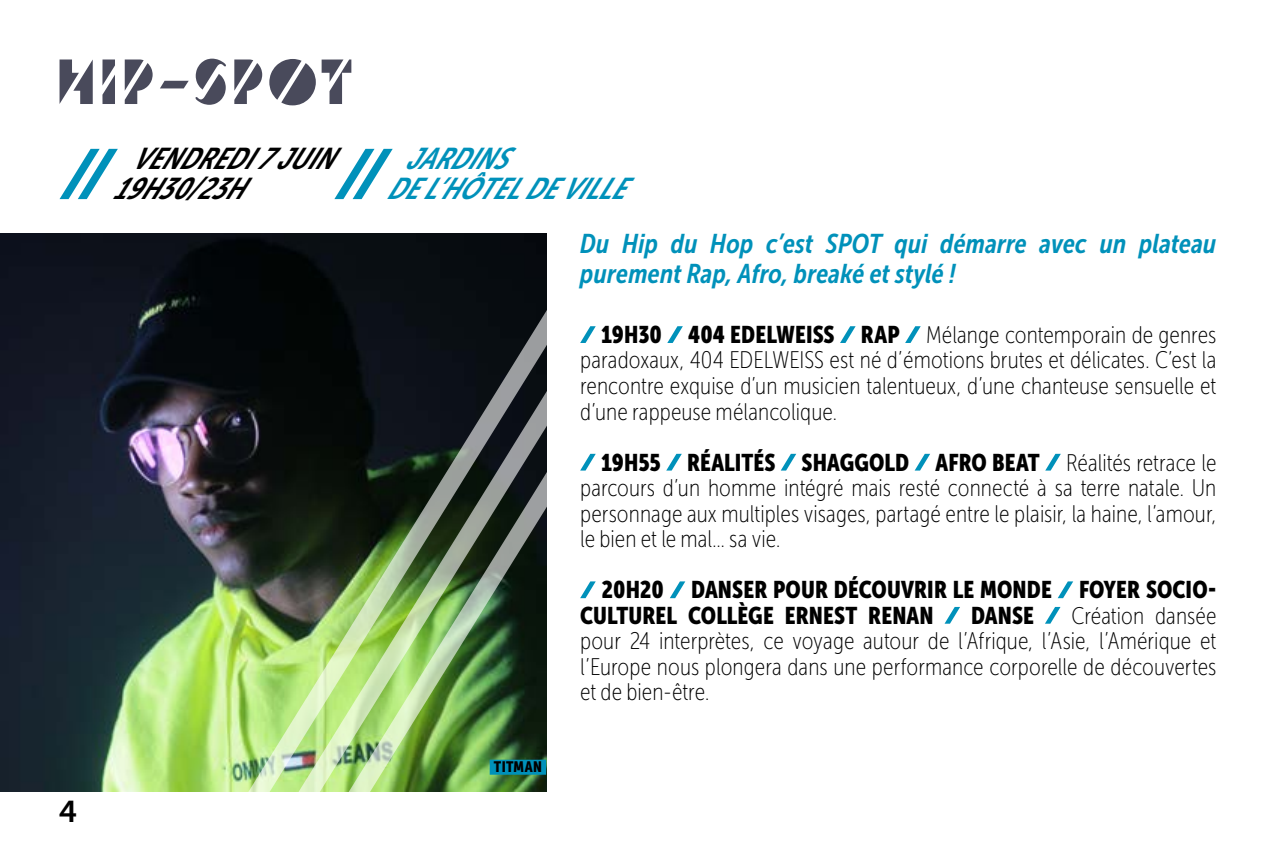
<style>
.page{position:relative;width:1276px;height:851px;background:#fff}
.page>*{position:absolute;margin:0;border:0;box-sizing:border-box;transform-origin:0 0}
.t1{font:61.2px "Jonathan";letter-spacing:.07em;color:#494a5b}
.t2{font:italic 30px/30px "Museo Sans Cond 700";color:#0091ba}
.t3{font:italic 30px/30px "Museo Sans Cond 700";color:#000}
.t4{font:30px "Museo Sans 700";color:#000}
.t5{font:italic 27px/30px "Museo Sans Cond 700";letter-spacing:.005em;color:#0091ba}
.t6{font:24px/25.5px "Museo Sans Cond 100";letter-spacing:.005em;color:#000;text-align:justify}
.t7{font:24px/25.5px "Museo Sans Cond 900";letter-spacing:.005em;color:#000}
.t8{font:15px "Museo Sans Cond 900";letter-spacing:.015em;color:#000}
.s1{font-family:"Museo Sans Cond 900"}
.s2{font-family:"Museo Sans Cond 100"}
</style>
<div class="page">
<svg style="left:60px;top:149px;width:58px;height:50px"></svg>
<svg style="left:334px;top:149px;width:59px;height:50px"></svg>
<img style="left:0;top:233px;width:216px;height:558px">
<img style="left:216px;top:233px;width:50px;height:559px">
<svg style="left:266px;top:233px;width:50px;height:559px;background:#415035"></svg>
<svg style="left:316px;top:233px;width:370px;height:559px"></svg>
<svg style="left:580px;top:326px;width:16px;height:17px"></svg>
<svg style="left:667px;top:326px;width:16px;height:17px"></svg>
<svg style="left:840px;top:326px;width:15px;height:17px"></svg>
<svg style="left:905px;top:326px;width:15px;height:17px"></svg>
<svg style="left:580px;top:454px;width:16px;height:16px"></svg>
<svg style="left:666px;top:454px;width:16px;height:16px"></svg>
<svg style="left:781px;top:454px;width:15px;height:16px"></svg>
<svg style="left:915px;top:454px;width:15px;height:16px"></svg>
<svg style="left:1045px;top:454px;width:16px;height:16px"></svg>
<svg style="left:580px;top:581px;width:16px;height:17px"></svg>
<svg style="left:670px;top:581px;width:15px;height:17px"></svg>
<svg style="left:1058px;top:581px;width:15px;height:17px"></svg>
<svg style="left:945px;top:607px;width:15px;height:16px"></svg>
<svg style="left:1045px;top:607px;width:15px;height:16px"></svg>
<h1 class="t1" style="left:60px;top:48px;width:297px">HIP-SPOT</h1>
<p class="t3" style="left:112px;top:144px;width:242px;text-indent:19px">VENDREDI7JUIN<br>19H30/23H</p>
<p class="t4" style="left:59px;top:795px;width:20px">4</p>
<p class="t2" style="left:385px;top:144px;width:260px;text-indent:19px">JARDINS<br>DEL’HÔTELDEVILLE</p>
<p class="t8" style="left:494px;top:758px;width:49px">TITMAN</p>
<p class="t5" style="left:580px;top:229px;width:638px">Du Hip du Hop c’est SPOT qui démarre avec un plateau purement Rap, Afro, breaké et stylé !</p>
<p class="t6" style="left:580px;top:322px;width:638px;text-indent:21px"><span class="s1">19H30 404 EDELWEISS RAP</span> Mélange contemporain de genres paradoxaux, 404 EDELWEISS est né d’émotions brutes et délicates. C’est la rencontre exquise d’un musicien talentueux, d’une chanteuse sensuelle et d’une rappeuse mélancolique.</p>
<p class="t7" style="left:601px;top:449px;width:617px">19H55 RÉALITÉS SHAGGOLD AFRO BEAT <span class="s2">Réalités retrace le</span></p>
<p class="t6" style="left:580px;top:475px;width:638px">parcours d’un homme intégré mais resté connecté à sa terre natale. Un personnage aux multiples visages, partagé entre le plaisir, la haine, l’amour, le bien et le mal… sa vie.</p>
<p class="t7" style="left:580px;top:577px;width:638px;text-indent:21px">20H20 DANSER POUR DÉCOUVRIR LE MONDE FOYER SOCIO-<br>CULTUREL COLLÈGE ERNEST RENAN</p>
<p class="t7" style="left:971px;top:602px;width:64px">DANSE</p>
<p class="t6" style="left:580px;top:603px;width:638px;text-indent:491px">Création dansée pour 24 interprètes, ce voyage autour de l’Afrique, l’Asie, l’Amérique et l’Europe nous plongera dans une performance corporelle de découvertes et de bien-être.</p>
</div>
